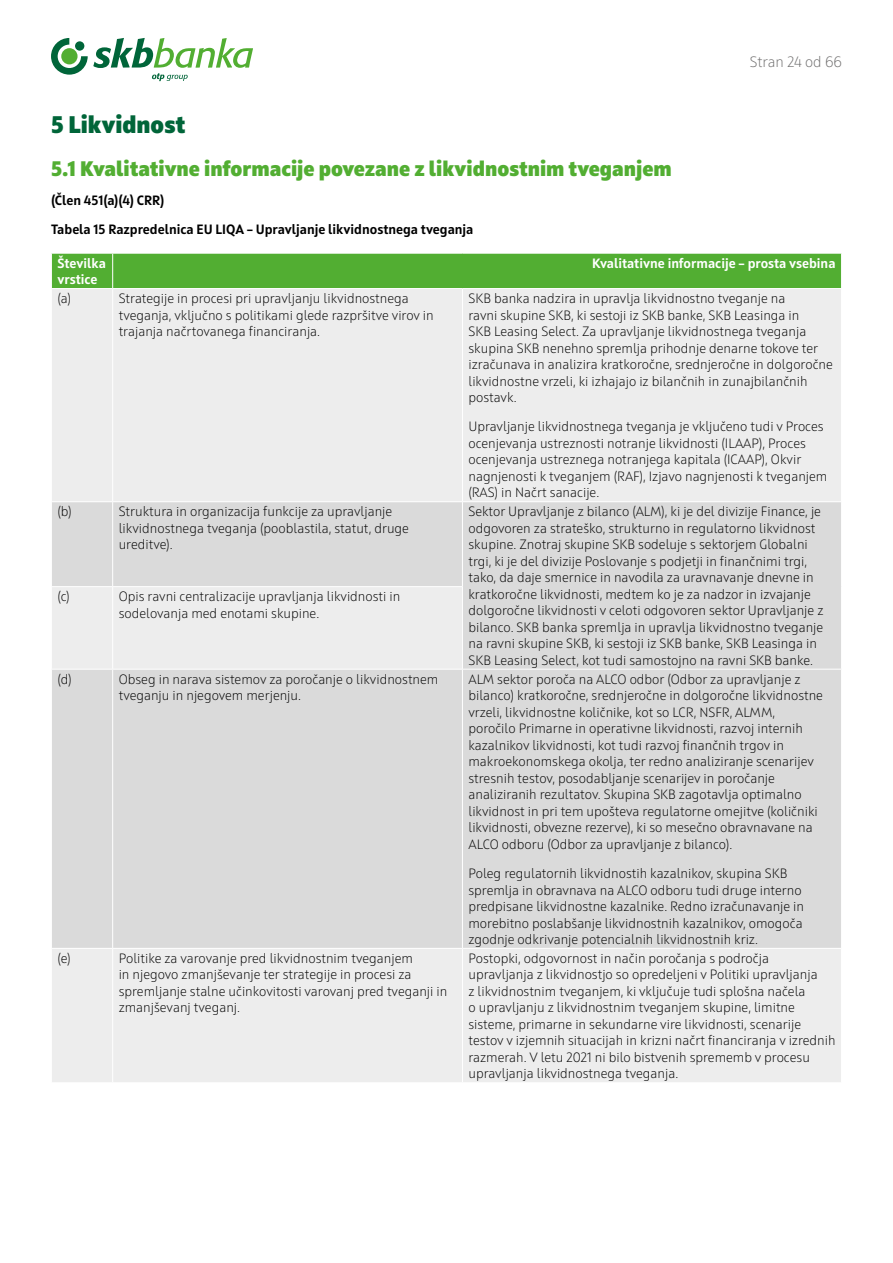
<style>
.page{position:relative;width:893px;height:1263px;background:#fff}
.page>*{position:absolute;margin:0;border:0;box-sizing:border-box;transform-origin:0 0}
.t1{font:800 24px "Squad";color:#006539}
.t2{font:800 21px "Squad";color:#52ae32}
.t3{font:300 15px "Squad";color:#706f6f}
.t4{font:300 13.5px/16.5px "Squad";color:#000}
.t5{font:700 13.5px/29.2px "Squad";color:#000}
.t6{font:700 13.5px/16.5px "Squad";color:#fff}
</style>
<div class="page">
<svg style="left:51px;top:38px;width:202px;height:43px"></svg>
<div style="left:52px;top:254px;width:789px;height:34px;background:#52ae32"></div>
<div style="left:52px;top:289px;width:789px;height:793px;background:#ededed"></div>
<svg style="left:52px;top:502px;width:789px;height:446px;background:#dbdbdb"></svg>
<hr style="left:112px;top:289px;width:1px;height:212px;background:#fff">
<hr style="left:462px;top:289px;width:1px;height:212px;background:#fff">
<hr style="left:51px;top:501px;width:62px;height:1px;background:#fff">
<hr style="left:113px;top:501px;width:349px;height:1px;background:#fff">
<hr style="left:112px;top:502px;width:1px;height:84px;background:#fff">
<hr style="left:462px;top:501px;width:380px;height:1px;background:#fff">
<hr style="left:462px;top:502px;width:1px;height:84px;background:#fff">
<hr style="left:51px;top:586px;width:62px;height:1px;background:#fff">
<hr style="left:113px;top:586px;width:350px;height:1px;background:#fff">
<hr style="left:112px;top:587px;width:1px;height:82px;background:#fff">
<hr style="left:462px;top:587px;width:1px;height:82px;background:#fff">
<hr style="left:51px;top:669px;width:62px;height:1px;background:#fff">
<hr style="left:113px;top:669px;width:349px;height:1px;background:#fff">
<hr style="left:112px;top:669px;width:1px;height:279px;background:#fff">
<hr style="left:462px;top:669px;width:380px;height:1px;background:#fff">
<hr style="left:462px;top:669px;width:1px;height:279px;background:#fff">
<hr style="left:51px;top:948px;width:62px;height:1px;background:#fff">
<hr style="left:113px;top:948px;width:349px;height:1px;background:#fff">
<hr style="left:112px;top:949px;width:1px;height:133px;background:#fff">
<hr style="left:462px;top:948px;width:380px;height:1px;background:#fff">
<hr style="left:462px;top:949px;width:1px;height:133px;background:#fff">
<hr style="left:112px;top:254px;width:1px;height:34px;background:#fff">
<p class="t3" style="left:750px;top:53px;width:94px">Stran 24 od 66</p>
<h1 class="t1" style="left:51px;top:109px;width:136px">5 Likvidnost</h1>
<h2 class="t2" style="left:51px;top:154px;width:622px">5.1 Kvalitativne informacije povezane z likvidnostnim tveganjem</h2>
<p class="t5" style="left:51px;top:185px;width:424px">(Člen 451(a)(4) CRR)<br>Tabela 15 Razpredelnica EU LIQA – Upravljanje likvidnostnega tveganja</p>
<p class="t6" style="left:57px;top:255px;width:50px">Številka vrstice</p>
<p class="t6" style="left:592px;top:255px;width:245px">Kvalitativne informacije – prosta vsebina</p>
<p class="t4" style="left:57px;top:290px;width:15px">(a)</p>
<p class="t4" style="left:119px;top:290px;width:317px">Strategije in procesi pri upravljanju likvidnostnega tveganja, vključno s politikami glede razpršitve virov in trajanja načrtovanega financiranja.</p>
<p class="t4" style="left:468px;top:290px;width:366px">SKB banka nadzira in upravlja likvidnostno tveganje na<br>ravni skupine SKB, ki sestoji iz SKB banke, SKB Leasinga in<br>SKB Leasing Select. Za upravljanje likvidnostnega tveganja skupina SKB nenehno spremlja prihodnje denarne tokove ter izračunava in analizira kratkoročne, srednjeročne in dolgoročne likvidnostne vrzeli, ki izhajajo iz bilančnih in zunajbilančnih postavk.</p>
<p class="t4" style="left:468px;top:419px;width:360px">Upravljanje likvidnostnega tveganja je vključeno tudi v Proces ocenjevanja ustreznosti notranje likvidnosti (ILAAP), Proces ocenjevanja ustreznega notranjega kapitala (ICAAP), Okvir nagnjenosti k tveganjem (RAF), Izjavo nagnjenosti k tveganjem (RAS) in Načrt sanacije.</p>
<p class="t4" style="left:57px;top:503px;width:16px">(b)</p>
<p class="t4" style="left:119px;top:503px;width:292px">Struktura in organizacija funkcije za upravljanje likvidnostnega tveganja (pooblastila, statut, druge ureditve).</p>
<p class="t4" style="left:468px;top:503px;width:357px">Sektor Upravljanje z bilanco (ALM), ki je del divizije Finance, je odgovoren za strateško, strukturno in regulatorno likvidnost skupine. Znotraj skupine SKB sodeluje s sektorjem Globalni trgi, ki je del divizije Poslovanje s podjetji in finančnimi trgi, tako, da daje smernice in navodila za uravnavanje dnevne in kratkoročne likvidnosti, medtem ko je za nadzor in izvajanje dolgoročne likvidnosti v celoti odgovoren sektor Upravljanje z bilanco. SKB banka spremlja in upravlja likvidnostno tveganje na ravni skupine SKB, ki sestoji iz SKB banke, SKB Leasinga in SKB Leasing Select, kot tudi samostojno na ravni SKB banke.</p>
<p class="t4" style="left:57px;top:588px;width:14px">(c)</p>
<p class="t4" style="left:119px;top:588px;width:283px">Opis ravni centralizacije upravljanja likvidnosti in sodelovanja med enotami skupine.</p>
<p class="t4" style="left:57px;top:671px;width:16px">(d)</p>
<p class="t4" style="left:119px;top:671px;width:321px">Obseg in narava sistemov za poročanje o likvidnostnem tveganju in njegovem merjenju.</p>
<p class="t4" style="left:468px;top:671px;width:356px">ALM sektor poroča na ALCO odbor (Odbor za upravljanje z bilanco) kratkoročne, srednjeročne in dolgoročne likvidnostne vrzeli, likvidnostne količnike, kot so LCR, NSFR, ALMM, poročilo Primarne in operativne likvidnosti, razvoj internih kazalnikov likvidnosti, kot tudi razvoj finančnih trgov in makroekonomskega okolja, ter redno analiziranje scenarijev stresnih testov, posodabljanje scenarijev in poročanje analiziranih rezultatov. Skupina SKB zagotavlja optimalno likvidnost in pri tem upošteva regulatorne omejitve (količniki likvidnosti, obvezne rezerve), ki so mesečno obravnavane na ALCO odboru (Odbor za upravljanje z bilanco).</p>
<p class="t4" style="left:468px;top:865px;width:337px">Poleg regulatornih likvidnostih kazalnikov, skupina SKB spremlja in obravnava na ALCO odboru tudi druge interno predpisane likvidnostne kazalnike. Redno izračunavanje in morebitno poslabšanje likvidnostnih kazalnikov, omogoča zgodnje odkrivanje potencialnih likvidnostnih kriz.</p>
<p class="t4" style="left:57px;top:950px;width:15px">(e)</p>
<p class="t4" style="left:119px;top:950px;width:330px">Politike za varovanje pred likvidnostnim tveganjem<br>in njegovo zmanjševanje ter strategije in procesi za spremljanje stalne učinkovitosti varovanj pred tveganji in zmanjševanj tveganj.</p>
<p class="t4" style="left:468px;top:950px;width:369px">Postopki, odgovornost in način poročanja s področja upravljanja z likvidnostjo so opredeljeni v Politiki upravljanja<br>z likvidnostnim tveganjem, ki vključuje tudi splošna načela<br>o upravljanju z likvidnostnim tveganjem skupine, limitne sisteme, primarne in sekundarne vire likvidnosti, scenarije testov v izjemnih situacijah in krizni načrt financiranja v izrednih razmerah. V letu 2021 ni bilo bistvenih sprememb v procesu upravljanja likvidnostnega tveganja.</p>
</div>
